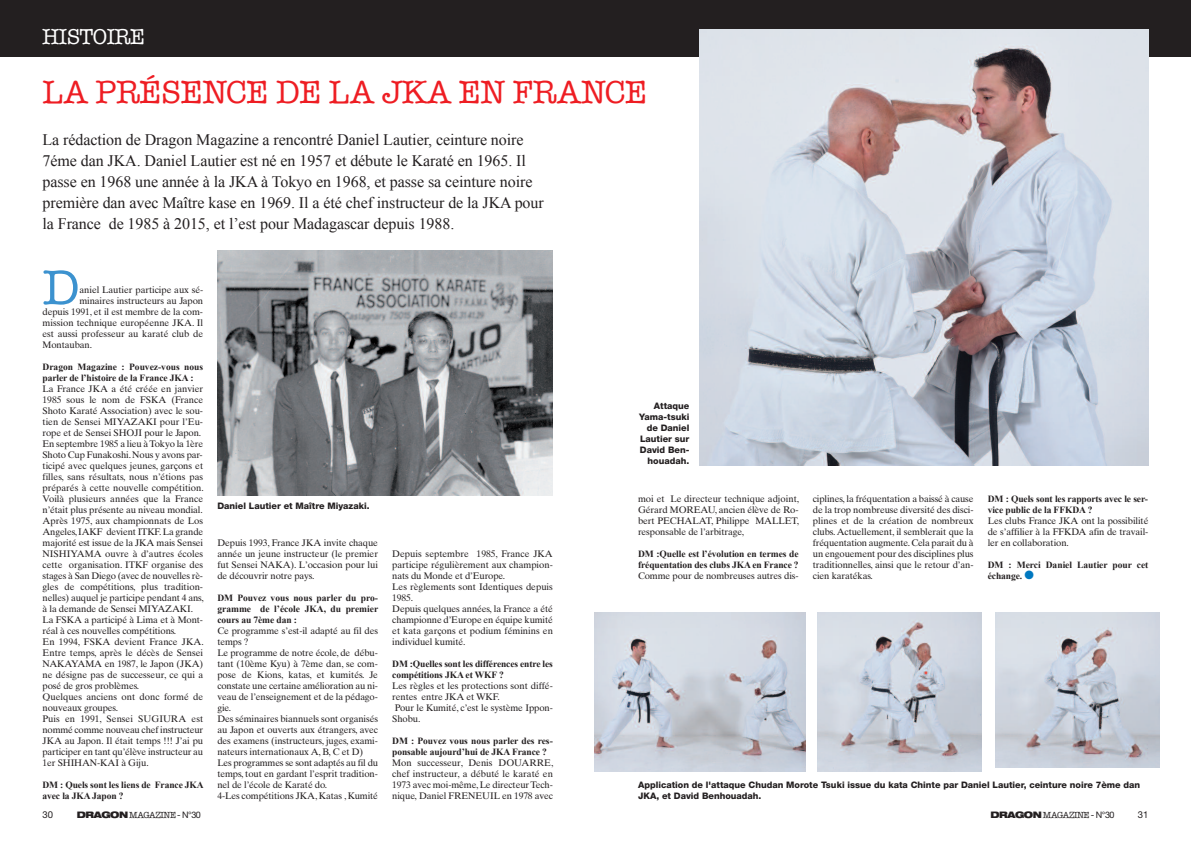
<style>
.page{position:relative;width:1191px;height:842px;background:#fff}
.page>*{position:absolute;margin:0;border:0;box-sizing:border-box;transform-origin:0 0}
.t1{font:50.8px "American Typewriter";color:#3c92cf}
.t2{font:32.6px "American Typewriter";letter-spacing:-.01em;color:#ee1d23}
.t3{font:22px "American Typewriter";letter-spacing:-.025em;color:#fff}
.t4{font:16px/21px "Times New Roman";letter-spacing:-.005em;color:#231f20}
.t5{font:9.5px/11px "Times Ten";letter-spacing:-.01em;color:#231f20;text-align:justify}
.t6{font:700 9.5px/11px "Times New Roman";letter-spacing:-.01em;color:#231f20}
.t7{font:9.5px "Helvetica Neue LT Std";color:#231f20}
.t8{font:800 9px/11px "Helvetica Neue LT Std";color:#231f20;text-align:right}
.t9{font:9px "American Typewriter";letter-spacing:-.05em;color:#231f20}
.s1{font-family:"Helvetica Neue LT Std";font-weight:900;font-stretch:expanded}
.s2{font-family:"Helvetica Neue LT Std"}
.s3{color:#0078c0}
</style>
<div class="page">
<div style="left:0;top:0;width:1191px;height:57px;background:#231f20"></div>
<img style="left:217px;top:251px;width:336px;height:245px">
<img style="left:594px;top:612px;width:211px;height:159px">
<img style="left:817px;top:612px;width:164px;height:160px">
<img style="left:995px;top:612px;width:164px;height:156px">
<img style="left:699px;top:30px;width:449px;height:435px">
<h3 class="t3" style="left:42px;top:24px;width:104px">HISTOIRE</h3>
<h2 class="t2" style="left:43px;top:74px;width:606px">LA PRÉSENCE DE LA JKA EN FRANCE</h2>
<p class="t4" style="left:43px;top:129px;width:503px">La rédaction de Dragon Magazine a rencontré Daniel Lautier, ceinture noire 7éme dan JKA. Daniel Lautier est né en 1957 et débute le Karaté en 1965. Il passe en 1968 une année à la JKA à Tokyo en 1968, et passe sa ceinture noire première dan avec Maître kase en 1969. Il a été chef instructeur de la JKA pour la France de 1985 à 2015, et l’est pour Madagascar depuis 1988.</p>
<h1 class="t1" style="left:43px;top:258px;width:38px">D</h1>
<p class="t5" style="left:80px;top:286px;width:125px">aniel Lautier participe aux sé-</p>
<p class="t5" style="left:79px;top:297px;width:125px">minaires instructeurs au Japon</p>
<p class="t5" style="left:43px;top:308px;width:162px">depuis 1991, et il est membre de la com-</p>
<p class="t5" style="left:43px;top:319px;width:162px">mission technique européenne JKA. Il</p>
<p class="t5" style="left:43px;top:330px;width:162px">est aussi professeur au karaté club de</p>
<p class="t5" style="left:43px;top:341px;width:51px">Montauban.</p>
<p class="t6" style="left:43px;top:362px;width:162px">Dragon Magazine : Pouvez-vous nous parler de l’histoire de la France JKA :</p>
<p class="t5" style="left:42px;top:385px;width:163px;text-align:left">La France JKA a été créée en janvier 1985 sous le nom de FSKA (France Shoto Karaté Association) avec le sou&shy;tien de Sensei MIYAZAKI pour l’Eu&shy;rope et de Sensei SHOJI pour le Japon.<br>En septembre 1985 a lieu àTokyo la 1ère Shoto Cup Funakoshi.Nous y avons par&shy;ticipé avec quelques jeunes, garçons et filles, sans résultats, nous n’étions pas préparés à cette nouvelle compétition.<br>Voilà plusieurs années que la France n’était plus présente au niveau mondial.<br>Après 1975, aux championnats de Los Angeles,IAKF devient ITKF.La grande majorité est issue de la JKA mais Sensei NISHIYAMA ouvre à d’autres écoles cette organisation. ITKF organise des stages à San Diego (avec de nouvelles rè&shy;gles de compétitions, plus tradition&shy;nelles) auquel je participe pendant 4 ans, à la demande de Sensei MIYAZAKI.<br>La FSKA a participé à Lima et à Mont&shy;réal à ces nouvelles compétitions.<br>En 1994, FSKA devient France JKA.<br>Entre temps, après le décès de Sensei NAKAYAMA en 1987, le Japon (JKA) ne désigne pas de successeur, ce qui a posé de gros problèmes.<br>Quelques anciens ont donc formé de nouveaux groupes.<br>Puis en 1991, Sensei SUGIURA est nommé comme nouveau chef instructeur JKA au Japon. Il était temps !!! J’ai pu participer en tant qu’élève instructeur au 1er SHIHAN-KAI à Giju.</p>
<p class="t6" style="left:42px;top:780px;width:163px">DM : Quels sont les liens de France JKA avec la JKA Japon ?</p>
<p class="t7" style="left:43px;top:811px;width:12px">30</p>
<p class="t9" style="left:77px;top:809px;width:125px"><span class="s1">DRAGON</span> MAGAZINE <span class="s2">- N°30</span></p>
<p class="t8" style="left:217px;top:501px;width:154px">Daniel Lautier et Maître Miyazaki.</p>
<p class="t5" style="left:217px;top:539px;width:162px">Depuis 1993, France JKA invite chaque année un jeune instructeur (le premier fut Sensei NAKA). L’occasion pour lui de découvrir notre pays.</p>
<p class="t6" style="left:217px;top:593px;width:162px;text-align:justify">DM Pouvez vous nous parler du pro&shy;gramme de l’école JKA, du premier cours au 7ème dan :</p>
<p class="t5" style="left:217px;top:627px;width:162px;text-align:left">Ce programme s’est-il adapté au fil des temps ?<br>Le programme de notre école, de débu&shy;tant (10ème Kyu) à 7ème dan, se com&shy;pose de Kions, katas, et kumités. Je constate une certaine amélioration au ni&shy;veau de l’enseignement et de la pédago&shy;gie.<br>Des séminaires biannuels sont organisés au Japon et ouverts aux étrangers, avec des examens (instructeurs, juges, exami&shy;nateurs internationaux A, B, C et D)<br>Les programmes se sont adaptés au fil du temps, tout en gardant l’esprit tradition&shy;nel de l’école de Karaté do.<br>4-Les compétitions JKA, Katas , Kumité</p>
<p class="t5" style="left:392px;top:550px;width:162px;text-align:left">Depuis septembre 1985, France JKA participe régulièrement aux champion&shy;nats du Monde et d’Europe.<br>Les règlements sont Identiques depuis<br>1985.<br>Depuis quelques années, la France a été championne d’Europe en équipe kumité et kata garçons et podium féminins en individuel kumité.</p>
<p class="t6" style="left:392px;top:659px;width:162px">DM :Quelles sont les différences entre les compétitions JKA et WKF ?</p>
<p class="t5" style="left:392px;top:682px;width:162px;text-align:left">Les règles et les protections sont diffé&shy;rentes entre JKA et WKF.<br>Pour le Kumité, c’est le système Ippon-<br>Shobu.</p>
<p class="t6" style="left:392px;top:736px;width:162px">DM : Pouvez vous nous parler des res&shy;ponsable aujourd’hui de JKA France ?</p>
<p class="t5" style="left:392px;top:759px;width:163px">Mon successeur, Denis DOUARRE, chef instructeur, a débuté le karaté en 1973 avec moi-même,Le directeurTech&shy;nique, Daniel FRENEUIL en 1978 avec</p>
<p class="t8" style="left:639px;top:401px;width:52px">Attaque<br>Yama-tsuki de Daniel<br>Lautier sur<br>David Ben&shy;houadah.</p>
<p class="t5" style="left:638px;top:495px;width:163px">moi et Le directeur technique adjoint, Gérard MOREAU, ancien élève de Ro&shy;bert PECHALAT, Philippe MALLET, responsable de l’arbitrage,</p>
<p class="t6" style="left:638px;top:549px;width:162px">DM :Quelle est l’évolution en termes de fréquentation des clubs JKA en France ?</p>
<p class="t5" style="left:638px;top:572px;width:162px">Comme pour de nombreuses autres dis-</p>
<p class="t5" style="left:813px;top:495px;width:162px">ciplines, la fréquentation a baissé à cause de la trop nombreuse diversité des disci&shy;plines et de la création de nombreux clubs. Actuellement, il semblerait que la fréquentation augmente.Cela parait du à un engouement pour des disciplines plus traditionnelles, ainsi que le retour d’an&shy;cien karatékas.</p>
<p class="t6" style="left:987px;top:494px;width:162px">DM : Quels sont les rapports avec le ser&shy;vice public de la FFKDA ?</p>
<p class="t5" style="left:987px;top:517px;width:162px">Les clubs France JKA ont la possibilité de s’affilier à la FFKDA afin de travail&shy;ler en collaboration.</p>
<p class="t6" style="left:987px;top:560px;width:162px">DM : Merci Daniel Lautier pour cet échange. <span class="s3">●</span></p>
<p class="t8" style="left:638px;top:780px;width:503px;text-align:left">Application de l'attaque Chudan Morote Tsuki issue du kata Chinte par Daniel Lautier, ceinture noire 7ème dan<br>JKA, et David Benhouadah.</p>
<p class="t9" style="left:990px;top:810px;width:125px"><span class="s1">DRAGON</span> MAGAZINE <span class="s2">- N°30</span></p>
<p class="t7" style="left:1137px;top:811px;width:12px">31</p>
</div>
